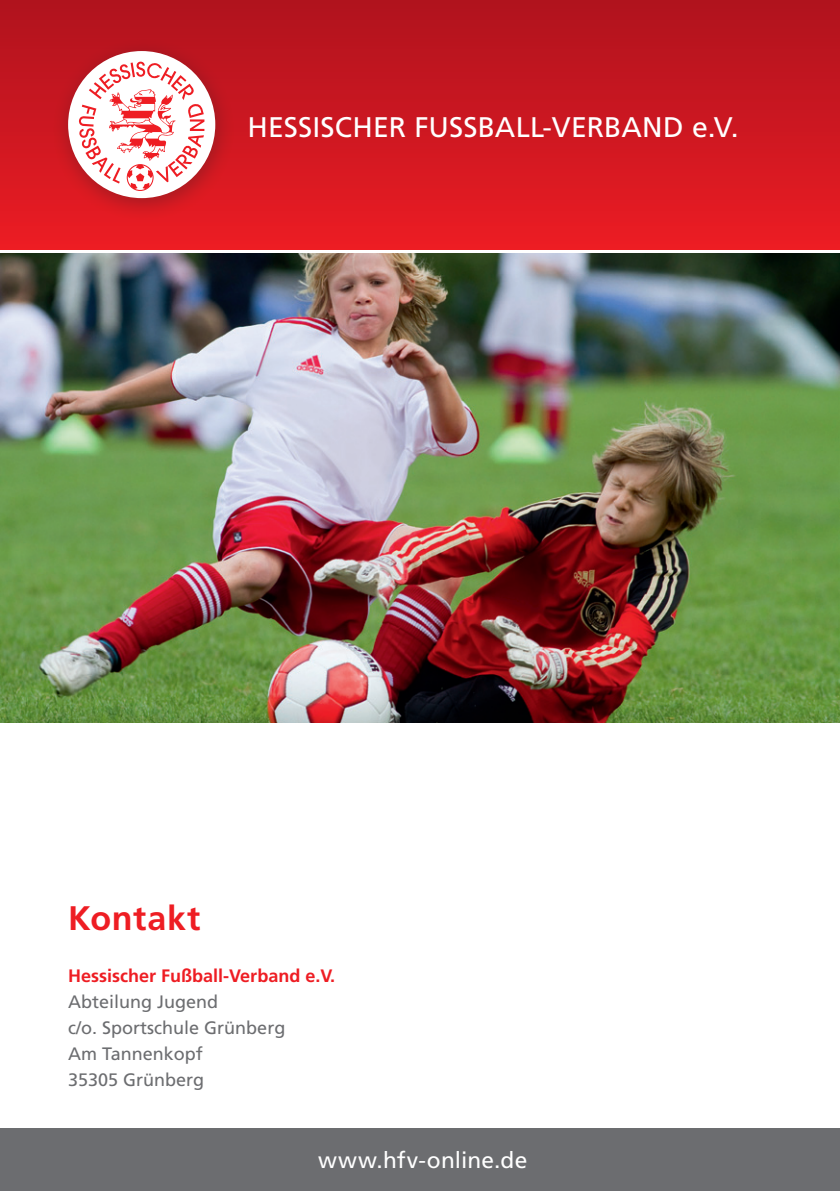
<style>
.page{position:relative;width:840px;height:1191px;background:#fff}
.page>*{position:absolute;margin:0;border:0;box-sizing:border-box;transform-origin:0 0}
.t1{font:700 34px "Frutiger LT Std";letter-spacing:.02em;color:#ee1d23}
.t2{font:28.4px "Frutiger LT Pro";letter-spacing:.005em;color:#fff}
.t3{font:22.6px "Frutiger LT Pro";letter-spacing:.01em;color:#fff}
.t4{font:18px/26px "Frutiger LT Pro";color:#6c6d70}
.t5{font:700 18px "Frutiger LT Std";color:#ee1d23}
</style>
<div class="page">
<div style="left:0;top:1128px;width:839px;height:63px;background:#6c6d70"></div>
<div style="left:0;top:0;width:839px;height:249px;background:linear-gradient(to bottom,#af131e,#ec1c24)"></div>
<div style="left:52px;top:38px;width:184px;height:184px;background:#231f20;opacity:.32"></div>
<div style="left:68px;top:51px;width:147px;height:147px;background:#fff;border-radius:50%"></div>
<div style="left:127px;top:164px;width:26px;height:27px;border:1px solid #ee1d23;border-radius:50%"></div>
<svg style="left:79px;top:62px;width:125px;height:127px"></svg>
<img style="left:0;top:254px;width:839px;height:468px">
<h2 class="t2" style="left:247px;top:110px;width:492px">HESSISCHER FUSSBALL-VERBAND e.V.</h2>
<h1 class="t1" style="left:68px;top:898px;width:134px">Kontakt</h1>
<p class="t5" style="left:68px;top:965px;width:268px">Hessischer Fußball-Verband e.V.</p>
<p class="t4" style="left:68px;top:989px;width:219px">Abteilung Jugend<br>c/o. Sportschule Grünberg<br>Am Tannenkopf<br>35305 Grünberg</p>
<p class="t3" style="left:318px;top:1147px;width:210px">www.hfv-online.de</p>
</div>
